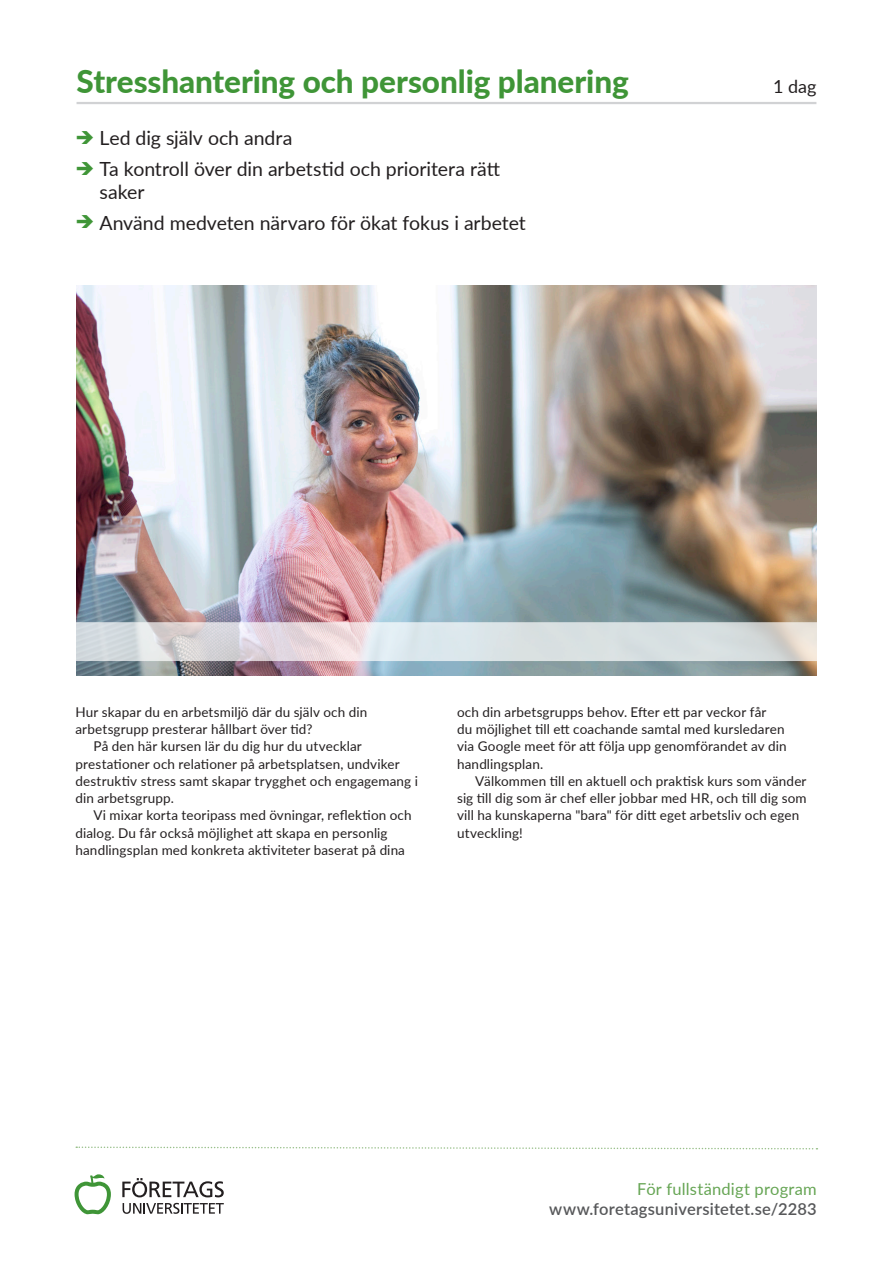
<style>
.page{position:relative;width:893px;height:1263px;background:#fff}
.page>*{position:absolute;margin:0;border:0;box-sizing:border-box;transform-origin:0 0}
.Puff-brodtext-rubrik{font:800 31.5px "Lato";letter-spacing:-.005em;color:#3f9537}
.t1{font:19.5px/22.5px "Lato";letter-spacing:-.005em;color:#231f20}
.Puff-brodtext-rubrik-2{font:18px "Lato";color:#231f20}
.www{font:600 16.5px "Lato";letter-spacing:.01em;color:#57585a}
.www-2{font:16.5px "Lato";letter-spacing:.01em;color:#66a554}
.Saljtext-brodtext{font:13.5px/17.2px "Lato";letter-spacing:.01em;color:#231f20}
</style>
<div class="page">
<svg style="left:75px;top:1174px;width:36px;height:40px"></svg>
<svg style="left:123px;top:1203px;width:101px;height:11px"></svg>
<svg style="left:122px;top:1178px;width:102px;height:19px"></svg>
<img style="left:77px;top:286px;width:739px;height:389px">
<hr style="left:77px;top:102px;width:739px;height:2px;background:#d1d2d4">
<svg style="left:76px;top:1146px;width:741px;height:4px"></svg>
<svg style="left:76px;top:622px;width:741px;height:39px;background:#dbdddf"></svg>
<p class="Puff-brodtext-rubrik" style="left:77px;top:59px;width:554px">Stresshantering och personlig planering</p>
<p class="Puff-brodtext-rubrik-2" style="left:773px;top:74px;width:45px">1 dag</p>
<p class="t1" style="left:99px;top:126px;width:194px">Led dig själv och andra</p>
<p class="t1" style="left:99px;top:157px;width:402px">Ta kontroll över din arbetstid och prioritera rätt saker</p>
<p class="t1" style="left:99px;top:210px;width:428px">Använd medveten närvaro för ökat fokus i arbetet</p>
<p class="Saljtext-brodtext" style="left:75px;top:703px;width:293px">Hur skapar du en arbetsmiljö där du själv och din arbetsgrupp presterar hållbart över tid?</p>
<p class="Saljtext-brodtext" style="left:75px;top:737px;width:344px;text-indent:18px">På den här kursen lär du dig hur du utvecklar prestationer och relationer på arbetsplatsen, undviker destruktiv stress samt skapar trygghet och engagemang i din arbetsgrupp.</p>
<p class="Saljtext-brodtext" style="left:75px;top:806px;width:338px;text-indent:18px">Vi mixar korta teoripass med övningar, reflektion och dialog. Du får också möjlighet att skapa en personlig handlingsplan med konkreta aktiviteter baserat på dina</p>
<p class="Saljtext-brodtext" style="left:457px;top:703px;width:331px">och din arbetsgrupps behov. Efter ett par veckor får<br>du möjlighet till ett coachande samtal med kursledaren via Google meet för att följa upp genomförandet av din handlingsplan.</p>
<p class="Saljtext-brodtext" style="left:457px;top:772px;width:351px;text-indent:18px">Välkommen till en aktuell och praktisk kurs som vänder sig till dig som är chef eller jobbar med HR, och till dig som vill ha kunskaperna "bara" för ditt eget arbetsliv och egen utveckling!</p>
<p class="www-2" style="left:637px;top:1177px;width:181px">För fullständigt program</p>
<p class="www" style="left:549px;top:1197px;width:269px">www.foretagsuniversitetet.se/2283</p>
</div>
